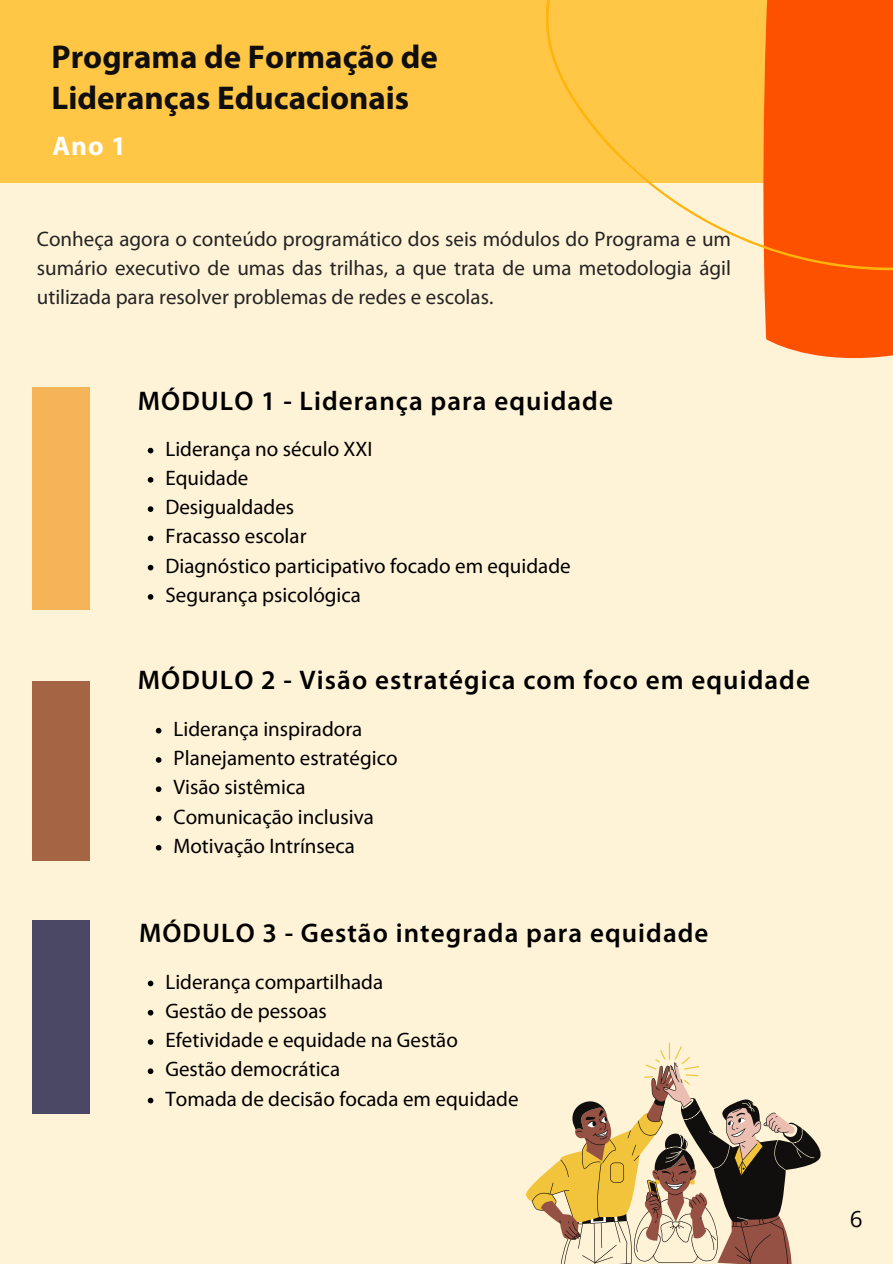
<style>
.page{position:relative;width:893px;height:1264px;background:#fff}
.page>*{position:absolute;margin:0;border:0;box-sizing:border-box;transform-origin:0 0}
.t1{font:700 33px "Myriad Pro";color:#100f0d}
.t2{font:600 27px "Myriad Pro";letter-spacing:.04em;color:#000}
.t3{font:700 27px "Myriad Pro";color:#fff}
.t4{font:22.5px "Open Sans";color:#000}
.t5{font:21px "Myriad Pro";color:#000}
.t6{font:21px/29.2px "Myriad Pro";color:#242424;text-align:justify}
</style>
<div class="page">
<div style="left:0;top:0;width:892px;height:1263px;background:#fff3d7"></div>
<div style="left:0;top:0;width:775px;height:183px;background:#ffc745"></div>
<div style="left:32px;top:681px;width:57px;height:179px;background:#a56443"></div>
<div style="left:32px;top:387px;width:57px;height:223px;background:#f5b457"></div>
<div style="left:32px;top:919px;width:57px;height:194px;background:#4b4865"></div>
<svg style="left:148px;top:980px;width:5px;height:6px"></svg>
<svg style="left:148px;top:1009px;width:5px;height:6px"></svg>
<svg style="left:148px;top:1039px;width:5px;height:5px"></svg>
<svg style="left:148px;top:1068px;width:5px;height:6px"></svg>
<svg style="left:148px;top:1097px;width:5px;height:6px"></svg>
<svg style="left:545px;top:0;width:347px;height:358px"></svg>
<svg style="left:148px;top:448px;width:5px;height:5px"></svg>
<svg style="left:148px;top:477px;width:5px;height:5px"></svg>
<svg style="left:148px;top:506px;width:5px;height:6px"></svg>
<svg style="left:148px;top:535px;width:5px;height:6px"></svg>
<svg style="left:148px;top:565px;width:5px;height:5px"></svg>
<svg style="left:148px;top:594px;width:5px;height:5px"></svg>
<svg style="left:156px;top:728px;width:5px;height:5px"></svg>
<svg style="left:156px;top:757px;width:5px;height:5px"></svg>
<svg style="left:156px;top:786px;width:5px;height:6px"></svg>
<svg style="left:156px;top:815px;width:5px;height:6px"></svg>
<svg style="left:156px;top:845px;width:5px;height:5px"></svg>
<svg style="left:526px;top:1042px;width:294px;height:221px"></svg>
<p class="t1" style="left:52px;top:43px;width:388px">Programa de Formação de</p>
<p class="t1" style="left:52px;top:84px;width:359px">Lideranças Educacionais</p>
<p class="t3" style="left:52px;top:135px;width:75px">Ano 1</p>
<p class="t6" style="left:37px;top:226px;width:695px">Conheça agora o conteúdo programático dos seis módulos do Programa e um sumário executivo de umas das trilhas, a que trata de uma metodologia ágil utilizada para resolver problemas de redes e escolas.</p>
<p class="t2" style="left:138px;top:389px;width:476px">MÓDULO 1 - Liderança para equidade</p>
<p class="t5" style="left:165px;top:440px;width:209px">Liderança no século XXI</p>
<p class="t5" style="left:165px;top:469px;width:84px">Equidade</p>
<p class="t5" style="left:165px;top:498px;width:130px">Desigualdades</p>
<p class="t5" style="left:165px;top:527px;width:143px">Fracasso escolar</p>
<p class="t5" style="left:165px;top:557px;width:407px">Diagnóstico participativo focado em equidade</p>
<p class="t5" style="left:165px;top:586px;width:197px">Segurança psicológica</p>
<p class="t2" style="left:138px;top:669px;width:673px">MÓDULO 2 - Visão estratégica com foco em equidade</p>
<p class="t5" style="left:173px;top:720px;width:190px">Liderança inspiradora</p>
<p class="t5" style="left:173px;top:749px;width:225px">Planejamento estratégico</p>
<p class="t5" style="left:173px;top:778px;width:133px">Visão sistêmica</p>
<p class="t5" style="left:173px;top:807px;width:202px">Comunicação inclusiva</p>
<p class="t5" style="left:173px;top:837px;width:183px">Motivação Intrínseca</p>
<p class="t2" style="left:139px;top:922px;width:571px">MÓDULO 3 - Gestão integrada para equidade</p>
<p class="t5" style="left:165px;top:972px;width:219px">Liderança compartilhada</p>
<p class="t5" style="left:165px;top:1002px;width:163px">Gestão de pessoas</p>
<p class="t5" style="left:165px;top:1031px;width:294px">Efetividade e equidade na Gestão</p>
<p class="t5" style="left:165px;top:1060px;width:176px">Gestão democrática</p>
<p class="t5" style="left:165px;top:1089px;width:355px">Tomada de decisão focada em equidade</p>
<p class="t4" style="left:849px;top:1202px;width:14px">6</p>
</div>
